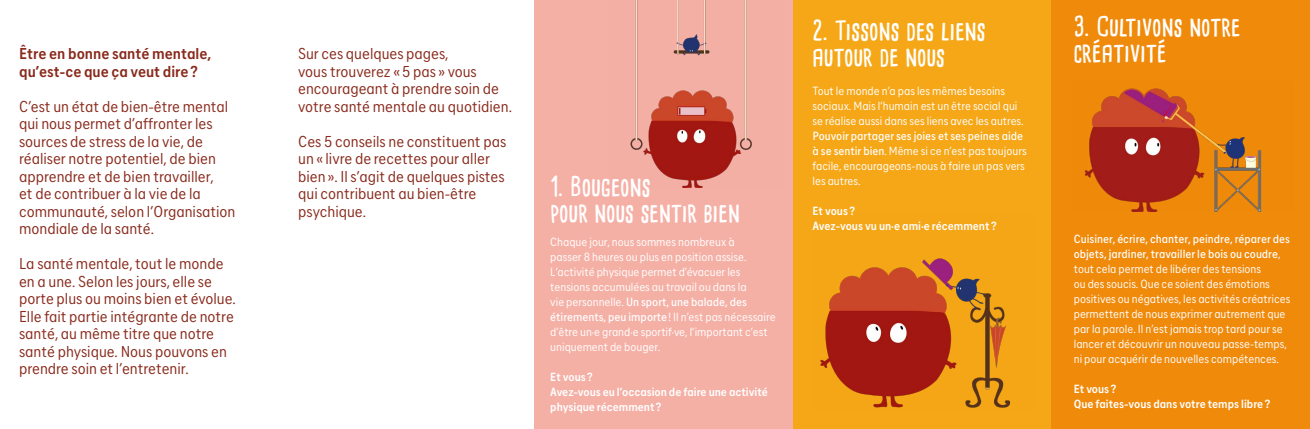
<style>
.page{position:relative;width:1310px;height:429px;background:#fff}
.page>*{position:absolute;margin:0;border:0;box-sizing:border-box;transform-origin:0 0}
.t1{font:700 26.25px/26.2px "Cardenio Modern";color:#fff}
.t2{font:300 condensed 15px/17.5px "Alaska Beta";color:#892a1c}
.t3{font:500 condensed 15px/17.5px "Alaska Beta";color:#892a1c}
.t4{font:300 condensed 11.25px/15px "Alaska Beta";color:#fff}
.t5{font:500 condensed 11.25px/15px "Alaska Beta";color:#fff}
.s1{font-weight:400}
</style>
<div class="page">
<div style="left:792px;top:0;width:259px;height:429px;background:#f6a717"></div>
<div style="left:533px;top:0;width:259px;height:429px;background:#f5b0a6"></div>
<div style="left:1051px;top:0;width:258px;height:429px;background:#f08a0b"></div>
<img style="left:630px;top:0;width:122px;height:188px">
<img style="left:820px;top:258px;width:191px;height:150px">
<img style="left:1084px;top:88px;width:178px;height:123px">
<h2 class="t3" style="left:19px;top:44px;width:194px">Être en bonne santé mentale, qu’est-ce que ça veut dire?</h2>
<p class="t2" style="left:19px;top:96px;width:218px">C’est un état de bien-être mental qui nous permet d’affronter les sources de stress de la vie, de réaliser notre potentiel, de bien apprendre et de bien travailler,<br>et de contribuer à la vie de la communauté, selon l’Organisation mondiale de la santé.</p>
<h2 class="t2" style="left:19px;top:254px;width:218px">La santé mentale, tout le monde en a une. Selon les jours, elle se porte plus ou moins bien et évolue.<br>Elle fait partie intégrante de notre santé, au même titre que notre santé physique. Nous pouvons en prendre soin et l’entretenir.</h2>
<h2 class="t2" style="left:298px;top:44px;width:215px">Sur ces quelques pages,<br>vous trouverez «5 pas » vous encourageant à prendre soin de votre santé mentale au quotidien.</h2>
<h2 class="t2" style="left:298px;top:132px;width:209px">Ces 5 conseils ne constituent pas un « livre de recettes pour aller bien». Il s’agit de quelques pistes qui contribuent au bien-être psychique.</h2>
<h1 class="t1" style="left:550px;top:173px;width:191px">1. Bougeons<br>pour nous sentir bien</h1>
<p class="t4" style="left:550px;top:234px;width:227px">Chaque jour, nous sommes nombreux à<br>passer 8 heures ou plus en position assise.<br>L’activité physique permet d’évacuer les tensions accumulées au travail ou dans la<br>vie personnelle. <span class="s1">Un sport, une balade, des étirements, peu importe</span>! Il n’est pas nécessaire d’être un·e grand·e sportif·ve, l’important c’est uniquement de bouger.</p>
<p class="t5" style="left:550px;top:369px;width:219px">Et vous?<br>Avez-vous eu l’occasion de faire une activité physique récemment ?</p>
<h1 class="t1" style="left:812px;top:17px;width:175px">2. Tissons des liens autour de nous</h1>
<h1 class="t1" style="left:1073px;top:13px;width:168px">3. Cultivons notre créativité</h1>
<p class="t4" style="left:812px;top:82px;width:212px">Tout le monde n’a pas les mêmes besoins sociaux. Mais l’humain est un être social qui se réalise aussi dans ses liens avec les autres.</p>
<p class="t4" style="left:812px;top:127px;width:216px"><span class="s1">Pouvoir partager ses joies et ses peines aide à se sentir bien</span>. Même si ce n’est pas toujours facile, encourageons-nous à faire un pas vers les autres.</p>
<p class="t5" style="left:812px;top:202px;width:186px">Et vous?<br>Avez-vous vu un·e ami·e récemment ?</p>
<p class="t4" style="left:1073px;top:230px;width:218px"><span class="s1">Cuisiner, écrire, chanter, peindre, réparer des objets, jardiner, travailler le bois ou coudre</span>, tout cela permet de libérer des tensions<br>ou des soucis. Que ce soient des émotions positives ou négatives, les activités créatrices permettent de nous exprimer autrement que par la parole. Il n’est jamais trop tard pour se lancer et découvrir un nouveau passe-temps, ni pour acquérir de nouvelles compétences.</p>
<p class="t5" style="left:1073px;top:380px;width:198px">Et vous?<br>Que faites-vous dans votre temps libre?</p>
</div>
